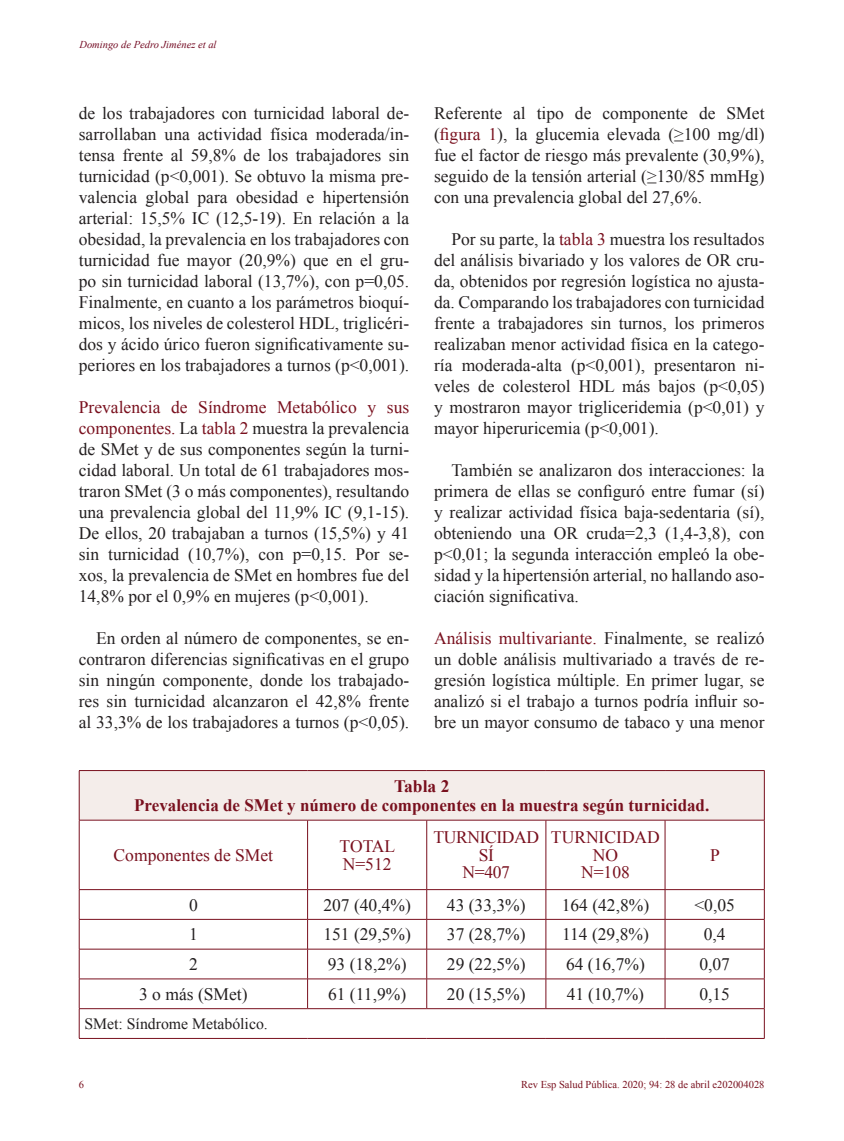
<style>
.page{position:relative;width:844px;height:1141px;background:#fff}
.page>*{position:absolute;margin:0;border:0;box-sizing:border-box;transform-origin:0 0}
.TEXTO_SANGRADO{font:17.5px/21px "Times New Roman";color:#231f20;text-align:justify}
.TEXTO_SIN_SANGRÍA{font:17.5px/21px "Times New Roman";color:#231f20;text-align:justify}
.t1{font:700 17.5px "Times New Roman";color:#79101e}
.t2{font:17.5px/17.5px "Times New Roman";color:#79101e;text-align:center}
.t3{font:17.5px/17.5px "Times New Roman";letter-spacing:-.02em;color:#79101e;text-align:center}
.t4{font:15.75px "Times New Roman";color:#231f20}
.t5{font:10.5px "Times New Roman";color:#79101e}
.t6{font:italic 10.5px "Times New Roman";color:#730b23}
.s1{color:#79101e}
</style>
<div class="page">
<div style="left:79px;top:771px;width:685px;height:49px;background:#f4edea"></div>
<svg style="left:80px;top:821px;width:683px;height:217px"></svg>
<hr style="left:79px;top:771px;width:1px;height:49px;background:#79101e">
<hr style="left:763px;top:771px;width:1px;height:49px;background:#79101e">
<hr style="left:79px;top:770px;width:228px;height:1px;background:#79101e">
<hr style="left:307px;top:770px;width:119px;height:1px;background:#79101e">
<hr style="left:426px;top:770px;width:119px;height:1px;background:#79101e">
<hr style="left:545px;top:770px;width:120px;height:1px;background:#79101e">
<hr style="left:665px;top:770px;width:99px;height:1px;background:#79101e">
<hr style="left:79px;top:820px;width:1px;height:69px;background:#79101e">
<svg style="left:79px;top:890px;width:1px;height:59px"></svg>
<hr style="left:79px;top:949px;width:1px;height:30px;background:#79101e">
<hr style="left:79px;top:820px;width:228px;height:1px;background:#79101e">
<hr style="left:307px;top:820px;width:119px;height:1px;background:#79101e">
<hr style="left:426px;top:820px;width:119px;height:1px;background:#79101e">
<hr style="left:545px;top:820px;width:120px;height:1px;background:#79101e">
<hr style="left:665px;top:820px;width:99px;height:1px;background:#79101e">
<hr style="left:307px;top:820px;width:1px;height:69px;background:#79101e">
<hr style="left:426px;top:820px;width:1px;height:69px;background:#79101e">
<hr style="left:545px;top:820px;width:1px;height:69px;background:#79101e">
<hr style="left:664px;top:820px;width:1px;height:69px;background:#79101e">
<hr style="left:763px;top:820px;width:1px;height:69px;background:#79101e">
<svg style="left:307px;top:890px;width:1px;height:59px"></svg>
<svg style="left:426px;top:890px;width:1px;height:59px"></svg>
<svg style="left:545px;top:890px;width:1px;height:59px"></svg>
<svg style="left:664px;top:890px;width:1px;height:59px"></svg>
<svg style="left:763px;top:890px;width:1px;height:59px"></svg>
<hr style="left:307px;top:949px;width:1px;height:30px;background:#79101e">
<hr style="left:426px;top:949px;width:1px;height:30px;background:#79101e">
<hr style="left:545px;top:949px;width:1px;height:30px;background:#79101e">
<hr style="left:664px;top:949px;width:1px;height:30px;background:#79101e">
<hr style="left:763px;top:949px;width:1px;height:30px;background:#79101e">
<svg style="left:307px;top:980px;width:1px;height:28px"></svg>
<svg style="left:426px;top:980px;width:1px;height:28px"></svg>
<svg style="left:79px;top:980px;width:1px;height:58px"></svg>
<hr style="left:307px;top:889px;width:119px;height:1px;background:#79101e">
<hr style="left:307px;top:919px;width:119px;height:1px;background:#79101e">
<hr style="left:307px;top:949px;width:119px;height:1px;background:#79101e">
<hr style="left:307px;top:979px;width:119px;height:1px;background:#79101e">
<svg style="left:545px;top:980px;width:1px;height:28px"></svg>
<svg style="left:664px;top:980px;width:1px;height:28px"></svg>
<svg style="left:763px;top:980px;width:1px;height:58px"></svg>
<hr style="left:79px;top:889px;width:228px;height:1px;background:#79101e">
<hr style="left:79px;top:919px;width:228px;height:1px;background:#79101e">
<hr style="left:79px;top:949px;width:228px;height:1px;background:#79101e">
<hr style="left:79px;top:979px;width:228px;height:1px;background:#79101e">
<hr style="left:79px;top:1008px;width:228px;height:1px;background:#79101e">
<hr style="left:307px;top:1008px;width:119px;height:1px;background:#79101e">
<hr style="left:426px;top:1008px;width:119px;height:1px;background:#79101e">
<hr style="left:545px;top:1008px;width:120px;height:1px;background:#79101e">
<hr style="left:665px;top:1008px;width:99px;height:1px;background:#79101e">
<hr style="left:79px;top:1038px;width:228px;height:1px;background:#79101e">
<hr style="left:307px;top:1038px;width:119px;height:1px;background:#79101e">
<hr style="left:426px;top:1038px;width:119px;height:1px;background:#79101e">
<hr style="left:545px;top:1038px;width:120px;height:1px;background:#79101e">
<hr style="left:665px;top:1038px;width:99px;height:1px;background:#79101e">
<hr style="left:426px;top:889px;width:119px;height:1px;background:#79101e">
<hr style="left:545px;top:889px;width:120px;height:1px;background:#79101e">
<hr style="left:665px;top:889px;width:99px;height:1px;background:#79101e">
<hr style="left:426px;top:919px;width:119px;height:1px;background:#79101e">
<hr style="left:545px;top:919px;width:120px;height:1px;background:#79101e">
<hr style="left:665px;top:919px;width:99px;height:1px;background:#79101e">
<hr style="left:426px;top:949px;width:119px;height:1px;background:#79101e">
<hr style="left:545px;top:949px;width:120px;height:1px;background:#79101e">
<hr style="left:665px;top:949px;width:99px;height:1px;background:#79101e">
<hr style="left:426px;top:979px;width:119px;height:1px;background:#79101e">
<hr style="left:545px;top:979px;width:120px;height:1px;background:#79101e">
<hr style="left:665px;top:979px;width:99px;height:1px;background:#79101e">
<p class="t6" style="left:79px;top:38px;width:138px">Domingo de Pedro Jiménez et al</p>
<p class="TEXTO_SANGRADO" style="left:79px;top:103px;width:332px">de los trabajadores con turnicidad laboral de&shy;sarrollaban una actividad física moderada/in&shy;tensa frente al 59,8% de los trabajadores sin turnicidad (p&lt;0,001). Se obtuvo la misma pre&shy;valencia global para obesidad e hipertensión arterial: 15,5% IC (12,5-19). En relación a la obesidad, la prevalencia en los trabajadores con turnicidad fue mayor (20,9%) que en el gru&shy;po sin turnicidad laboral (13,7%), con p=0,05.<br>Finalmente, en cuanto a los parámetros bioquí&shy;micos, los niveles de colesterol HDL, triglicéri&shy;dos y ácido úrico fueron significativamente su&shy;periores en los trabajadores a turnos (p&lt;0,001).</p>
<p class="TEXTO_SIN_SANGRÍA" style="left:79px;top:397px;width:332px"><span class="s1">Prevalencia de Síndrome Metabólico y sus componentes.</span> La <span class="s1">tabla 2</span> muestra la prevalencia de SMet y de sus componentes según la turni&shy;cidad laboral. Un total de 61 trabajadores mos&shy;traron SMet (3 o más componentes), resultando una prevalencia global del 11,9% IC (9,1-15).<br>De ellos, 20 trabajaban a turnos (15,5%) y 41 sin turnicidad (10,7%), con p=0,15. Por se&shy;xos, la prevalencia de SMet en hombres fue del 14,8% por el 0,9% en mujeres (p&lt;0,001).</p>
<p class="TEXTO_SANGRADO" style="left:79px;top:628px;width:332px;text-indent:17px">En orden al número de componentes, se en&shy;contraron diferencias significativas en el grupo sin ningún componente, donde los trabajado&shy;res sin turnicidad alcanzaron el 42,8% frente al 33,3% de los trabajadores a turnos (p&lt;0,05).</p>
<p class="TEXTO_SANGRADO" style="left:434px;top:103px;width:332px">Referente al tipo de componente de SMet (<span class="s1">figura 1</span>), la glucemia elevada (≥100 mg/dl) fue el factor de riesgo más prevalente (30,9%), seguido de la tensión arterial (≥130/85 mmHg) con una prevalencia global del 27,6%.</p>
<p class="TEXTO_SANGRADO" style="left:434px;top:229px;width:332px;text-indent:17px">Por su parte, la <span class="s1">tabla 3</span> muestra los resultados del análisis bivariado y los valores de OR cru&shy;da, obtenidos por regresión logística no ajusta&shy;da. Comparando los trabajadores con turnicidad frente a trabajadores sin turnos, los primeros realizaban menor actividad física en la catego&shy;ría moderada-alta (p&lt;0,001), presentaron ni&shy;veles de colesterol HDL más bajos (p&lt;0,05) y mostraron mayor trigliceridemia (p&lt;0,01) y mayor hiperuricemia (p&lt;0,001).</p>
<p class="TEXTO_SANGRADO" style="left:434px;top:460px;width:332px;text-indent:17px">También se analizaron dos interacciones: la primera de ellas se configuró entre fumar (sí) y realizar actividad física baja-sedentaria (sí), obteniendo una OR cruda=2,3 (1,4-3,8), con p&lt;0,01; la segunda interacción empleó la obe&shy;sidad y la hipertensión arterial, no hallando aso&shy;ciación significativa.</p>
<p class="TEXTO_SIN_SANGRÍA" style="left:434px;top:628px;width:332px"><span class="s1">Análisis multivariante.</span> Finalmente, se realizó un doble análisis multivariado a través de re&shy;gresión logística múltiple. En primer lugar, se analizó si el trabajo a turnos podría influir so&shy;bre un mayor consumo de tabaco y una menor</p>
<p class="t1" style="left:394px;top:774px;width:57px">Tabla 2</p>
<p class="t1" style="left:134px;top:793px;width:576px">Prevalencia de SMet y número de componentes en la muestra según turnicidad.</p>
<p class="t2" style="left:114px;top:846px;width:161px">Componentes de SMet</p>
<p class="t3" style="left:433px;top:829px;width:107px">TURNICIDAD<br>SÍ</p>
<p class="t2" style="left:462px;top:864px;width:49px">N=407</p>
<p class="t2" style="left:551px;top:829px;width:110px">TURNICIDAD<br>NO</p>
<p class="t2" style="left:581px;top:864px;width:50px">N=108</p>
<p class="t2" style="left:339px;top:837px;width:57px">TOTAL</p>
<p class="t2" style="left:343px;top:855px;width:50px">N=512</p>
<p class="t2" style="left:710px;top:846px;width:11px">P</p>
<p class="TEXTO_SANGRADO" style="left:189px;top:894px;width:10px">0</p>
<p class="TEXTO_SANGRADO" style="left:323px;top:894px;width:89px">207 (40,4%)</p>
<p class="TEXTO_SANGRADO" style="left:447px;top:894px;width:80px">43 (33,3%)</p>
<p class="TEXTO_SANGRADO" style="left:561px;top:894px;width:89px">164 (42,8%)</p>
<p class="TEXTO_SANGRADO" style="left:694px;top:894px;width:42px">&lt;0,05</p>
<p class="TEXTO_SANGRADO" style="left:189px;top:924px;width:10px">1</p>
<p class="TEXTO_SANGRADO" style="left:323px;top:924px;width:89px">151 (29,5%)</p>
<p class="TEXTO_SANGRADO" style="left:447px;top:924px;width:80px">37 (28,7%)</p>
<p class="TEXTO_SANGRADO" style="left:562px;top:924px;width:88px">114 (29,8%)</p>
<p class="TEXTO_SANGRADO" style="left:703px;top:924px;width:23px">0,4</p>
<p class="TEXTO_SANGRADO" style="left:189px;top:953px;width:10px">2</p>
<p class="TEXTO_SANGRADO" style="left:328px;top:953px;width:80px">93 (18,2%)</p>
<p class="TEXTO_SANGRADO" style="left:447px;top:953px;width:80px">29 (22,5%)</p>
<p class="TEXTO_SANGRADO" style="left:566px;top:953px;width:80px">64 (16,7%)</p>
<p class="TEXTO_SANGRADO" style="left:699px;top:953px;width:32px">0,07</p>
<p class="TEXTO_SANGRADO" style="left:139px;top:983px;width:110px">3 o más (SMet)</p>
<p class="TEXTO_SANGRADO" style="left:328px;top:983px;width:80px">61 (11,9%)</p>
<p class="TEXTO_SANGRADO" style="left:447px;top:983px;width:80px">20 (15,5%)</p>
<p class="TEXTO_SANGRADO" style="left:566px;top:983px;width:79px">41 (10,7%)</p>
<p class="TEXTO_SANGRADO" style="left:699px;top:983px;width:32px">0,15</p>
<p class="t4" style="left:84px;top:1013px;width:185px">SMet: Síndrome Metabólico.</p>
<p class="t5" style="left:79px;top:1077px;width:7px">6</p>
<p class="t5" style="left:521px;top:1077px;width:245px">Rev Esp Salud Pública. 2020; 94: 28 de abril e202004028</p>
</div>
